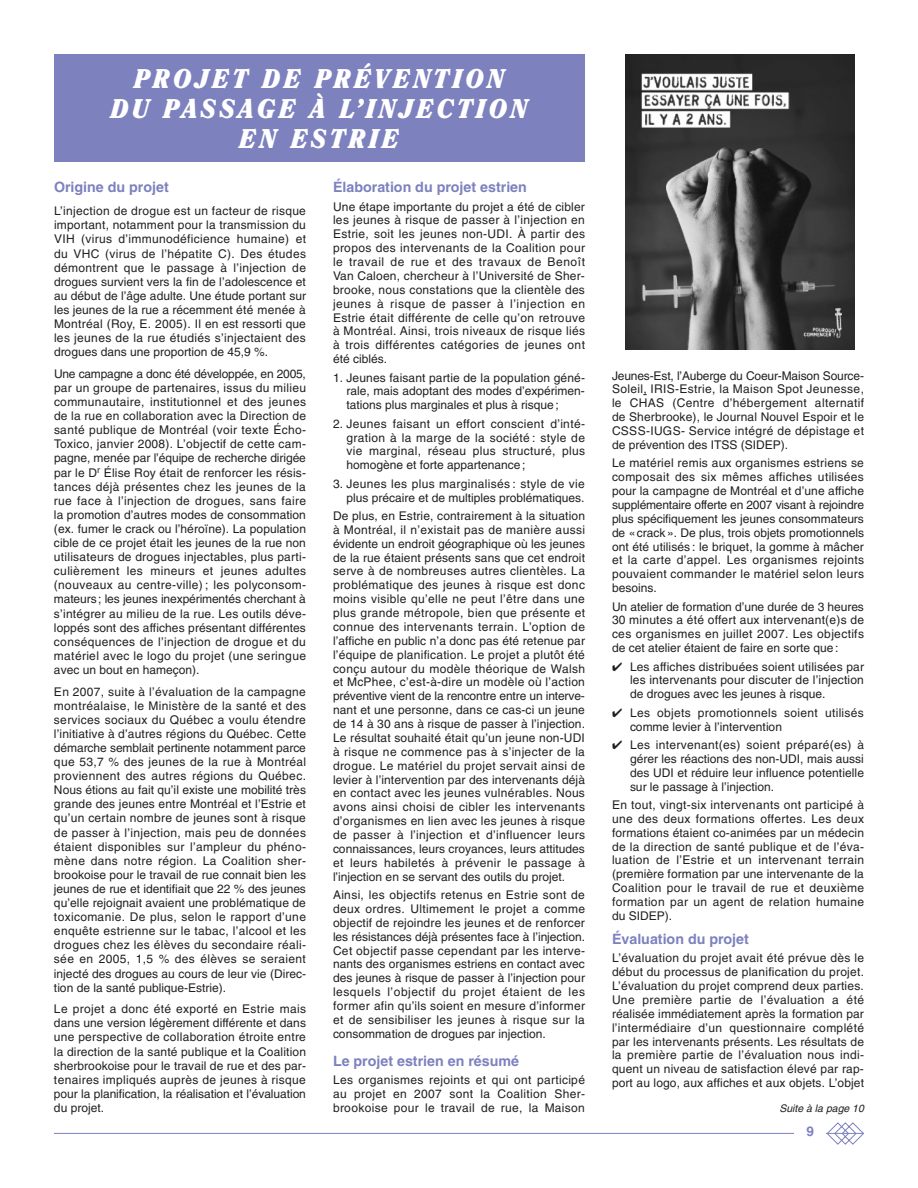
<style>
.page{position:relative;width:918px;height:1188px;background:#fff}
.page>*{position:absolute;margin:0;border:0;box-sizing:border-box;transform-origin:0 0}
.t1{font:italic 900 27px/30px "Clearface";letter-spacing:.12em;color:#fff;text-align:center;scale:.95 1}
.t2{font:700 14.25px "Helvetica";color:#7d81be}
.t3{font:700 13.5px "Helvetica";color:#7d81be}
.t4{font:12px/14.1px "Helvetica";letter-spacing:.005em;color:#231f20;text-align:justify}
.t5{font:12px/14px "Helvetica";letter-spacing:.03em;color:#231f20}
.t6{font:italic 10.5px "Helvetica";color:#231f20}
</style>
<div class="page">
<div style="left:54px;top:54px;width:531px;height:108px;background:#7d81be"></div>
<hr style="left:54px;top:1133px;width:810px;height:1px;background:#7d81be">
<svg style="left:826px;top:1122px;width:38px;height:23px"></svg>
<div style="left:795px;top:1124px;width:31px;height:21px;background:#fff"></div>
<img style="left:625px;top:54px;width:229px;height:296px">
<h1 class="t1" style="left:111px;top:66px;width:441px">PROJET DE PRÉVENTION<br>DU PASSAGE À L’INJECTION<br>EN ESTRIE</h1>
<p class="t2" style="left:54px;top:182px;width:116px">Origine du projet</p>
<p class="t4" style="left:54px;top:205px;width:254px">L’injection de drogue est un facteur de risque important, notamment pour la transmission du VIH (virus d’immunodéficience humaine) et du VHC (virus de l’hépatite C). Des études démontrent que le passage à l’injection de drogues survient vers la fin de l’adolescence et au début de l’âge adulte. Une étude portant sur les jeunes de la rue a récemment été menée à Montréal (Roy, E. 2005). Il en est ressorti que les jeunes de la rue étudiés s’injectaient des drogues dans une proportion de 45,9 %.</p>
<p class="t4" style="left:54px;top:368px;width:254px">Une campagne a donc été développée, en 2005, par un groupe de partenaires, issus du milieu communautaire, institutionnel et des jeunes de la rue en collaboration avec la Direction de santé publique de Montréal (voir texte Écho-Toxico, janvier 2008). L’objectif de cette cam&shy;pagne, menée par l’équipe de recherche dirigée par le D<sup>r</sup> Élise Roy était de renforcer les résis&shy;tances déjà présentes chez les jeunes de la rue face à l’injection de drogues, sans faire la promotion d’autres modes de consommation (ex. fumer le crack ou l’héroïne). La population cible de ce projet était les jeunes de la rue non utilisateurs de drogues injectables, plus parti&shy;culièrement les mineurs et jeunes adultes (nouveaux au centre-ville) ; les polyconsom&shy;mateurs; les jeunes inexpérimentés cherchant à s’intégrer au milieu de la rue. Les outils déve&shy;loppés sont des affiches présentant différentes conséquences de l’injection de drogue et du matériel avec le logo du projet (une seringue avec un bout en hameçon).</p>
<p class="t4" style="left:54px;top:685px;width:254px">En 2007, suite à l’évaluation de la campagne montréalaise, le Ministère de la santé et des services sociaux du Québec a voulu étendre l’initiative à d’autres régions du Québec. Cette démarche semblait pertinente notamment parce que 53,7 % des jeunes de la rue à Montréal proviennent des autres régions du Québec.<br>Nous étions au fait qu’il existe une mobilité très grande des jeunes entre Montréal et l’Estrie et qu’un certain nombre de jeunes sont à risque de passer à l’injection, mais peu de données étaient disponibles sur l’ampleur du phéno&shy;mène dans notre région. La Coalition sher&shy;brookoise pour le travail de rue connait bien les jeunes de rue et identifiait que 22 % des jeunes qu’elle rejoignait avaient une problématique de toxicomanie. De plus, selon le rapport d’une enquête estrienne sur le tabac, l’alcool et les drogues chez les élèves du secondaire réali&shy;sée en 2005, 1,5 % des élèves se seraient injecté des drogues au cours de leur vie (Direc&shy;tion de la santé publique-Estrie).</p>
<p class="t4" style="left:54px;top:1003px;width:254px">Le projet a donc été exporté en Estrie mais dans une version légèrement différente et dans une perspective de collaboration étroite entre la direction de la santé publique et la Coalition sherbrookoise pour le travail de rue et des par&shy;tenaires impliqués auprès de jeunes à risque pour la planification, la réalisation et l’évaluation du projet.</p>
<p class="t2" style="left:333px;top:182px;width:195px">Élaboration du projet estrien</p>
<p class="t4" style="left:333px;top:201px;width:254px">Une étape importante du projet a été de cibler les jeunes à risque de passer à l’injection en Estrie, soit les jeunes non-UDI. À partir des propos des intervenants de la Coalition pour le travail de rue et des travaux de Benoît Van Caloen, chercheur à l’Université de Sher&shy;brooke, nous constations que la clientèle des jeunes à risque de passer à l’injection en Estrie était différente de celle qu’on retrouve à Montréal. Ainsi, trois niveaux de risque liés à trois différentes catégories de jeunes ont été ciblés.</p>
<p class="t4" style="left:346px;top:372px;width:240px;text-indent:-14px">1. Jeunes faisant partie de la population géné&shy;rale, mais adoptant des modes d’expérimen&shy;tations plus marginales et plus à risque ;</p>
<p class="t4" style="left:346px;top:418px;width:240px;text-indent:-14px">2. Jeunes faisant un effort conscient d’inté&shy;gration à la marge de la société : style de vie marginal, réseau plus structuré, plus homogène et forte appartenance ;</p>
<p class="t4" style="left:333px;top:478px;width:253px;text-align:right">3. Jeunes les plus marginalisés : style de vie plus précaire et de multiples problématiques.</p>
<p class="t4" style="left:333px;top:510px;width:254px">De plus, en Estrie, contrairement à la situation à Montréal, il n’existait pas de manière aussi évidente un endroit géographique où les jeunes de la rue étaient présents sans que cet endroit serve à de nombreuses autres clientèles. La problématique des jeunes à risque est donc moins visible qu’elle ne peut l’être dans une plus grande métropole, bien que présente et connue des intervenants terrain. L’option de l’affiche en public n’a donc pas été retenue par l’équipe de planification. Le projet a plutôt été conçu autour du modèle théorique de Walsh et McPhee, c’est-à-dire un modèle où l’action préventive vient de la rencontre entre un interve&shy;nant et une personne, dans ce cas-ci un jeune de 14 à 30 ans à risque de passer à l’injection.<br>Le résultat souhaité était qu’un jeune non-UDI à risque ne commence pas à s’injecter de la drogue. Le matériel du projet servait ainsi de levier à l’intervention par des intervenants déjà en contact avec les jeunes vulnérables. Nous avons ainsi choisi de cibler les intervenants d’organismes en lien avec les jeunes à risque de passer à l’injection et d’influencer leurs connaissances, leurs croyances, leurs attitudes et leurs habiletés à prévenir le passage à l’injection en se servant des outils du projet.</p>
<p class="t4" style="left:333px;top:889px;width:254px">Ainsi, les objectifs retenus en Estrie sont de deux ordres. Ultimement le projet a comme objectif de rejoindre les jeunes et de renforcer les résistances déjà présentes face à l’injection.<br>Cet objectif passe cependant par les interve&shy;nants des organismes estriens en contact avec des jeunes à risque de passer à l’injection pour lesquels l’objectif du projet étaient de les former afin qu’ils soient en mesure d’informer et de sensibiliser les jeunes à risque sur la consommation de drogues par injection.</p>
<p class="t2" style="left:333px;top:1055px;width:188px">Le projet estrien en résumé</p>
<p class="t4" style="left:333px;top:1074px;width:254px">Les organismes rejoints et qui ont participé au projet en 2007 sont la Coalition Sher&shy;brookoise pour le travail de rue, la Maison</p>
<p class="t4" style="left:612px;top:370px;width:254px">Jeunes-Est, l’Auberge du Coeur-Maison Source-Soleil, IRIS-Estrie, la Maison Spot Jeunesse, le CHAS (Centre d’hébergement alternatif de Sherbrooke), le Journal Nouvel Espoir et le CSSS-IUGS- Service intégré de dépistage et de prévention des ITSS (SIDEP).</p>
<p class="t4" style="left:612px;top:457px;width:254px">Le matériel remis aux organismes estriens se composait des six mêmes affiches utilisées pour la campagne de Montréal et d’une affiche supplémentaire offerte en 2007 visant à rejoindre plus spécifiquement les jeunes consommateurs de «crack». De plus, trois objets promotionnels ont été utilisés : le briquet, la gomme à mâcher et la carte d’appel. Les organismes rejoints pouvaient commander le matériel selon leurs besoins.</p>
<p class="t4" style="left:612px;top:601px;width:254px">Un atelier de formation d’une durée de 3 heures 30 minutes a été offert aux intervenant(e)s de ces organismes en juillet 2007. Les objectifs de cet atelier étaient de faire en sorte que :</p>
<p class="t4" style="left:630px;top:661px;width:235px;text-indent:-18px">✔ Les affiches distribuées soient utilisées par les intervenants pour discuter de l’injection de drogues avec les jeunes à risque.</p>
<p class="t5" style="left:630px;top:707px;width:235px;text-indent:-18px">✔ Les objets promotionnels soient utilisés comme levier à l’intervention</p>
<p class="t4" style="left:630px;top:739px;width:236px;text-indent:-18px">✔ Les intervenant(es) soient préparé(es) à gérer les réactions des non-UDI, mais aussi des UDI et réduire leur influence potentielle sur le passage à l’injection.</p>
<p class="t4" style="left:612px;top:799px;width:254px">En tout, vingt-six intervenants ont participé à une des deux formations offertes. Les deux formations étaient co-animées par un médecin de la direction de santé publique et de l’éva&shy;luation de l’Estrie et un intervenant terrain (première formation par une intervenante de la Coalition pour le travail de rue et deuxième formation par un agent de relation humaine du SIDEP).</p>
<p class="t2" style="left:612px;top:934px;width:138px">Évaluation du projet</p>
<p class="t4" style="left:612px;top:952px;width:254px">L’évaluation du projet avait été prévue dès le début du processus de planification du projet.<br>L’évaluation du projet comprend deux parties.<br>Une première partie de l’évaluation a été réalisée immédiatement après la formation par l’intermédiaire d’un questionnaire complété par les intervenants présents. Les résultats de la première partie de l’évaluation nous indi&shy;quent un niveau de satisfaction élevé par rap&shy;port au logo, aux affiches et aux objets. L’objet</p>
<p class="t3" style="left:807px;top:1126px;width:9px">9</p>
<p class="t6" style="left:779px;top:1104px;width:88px">Suite à la page 10</p>
</div>
